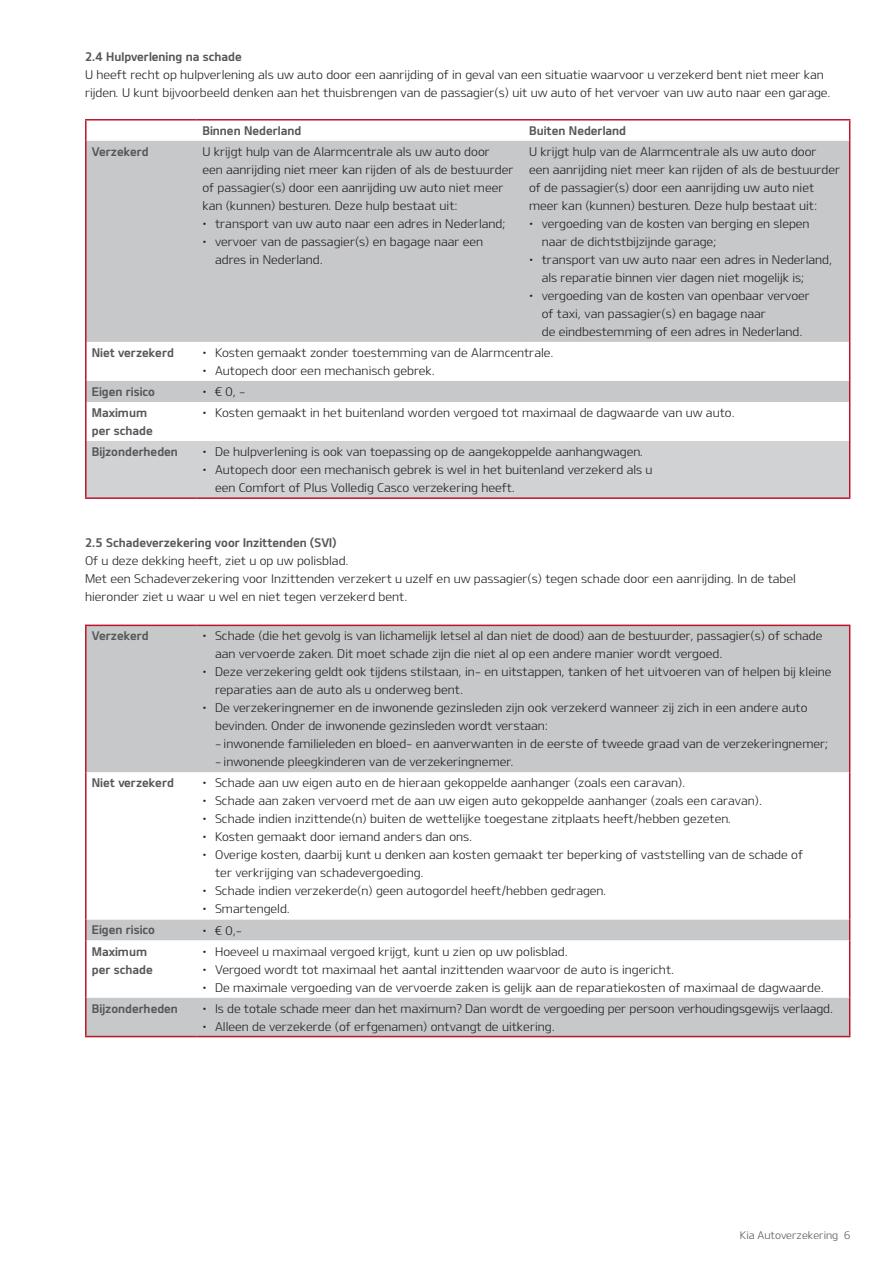
<style>
.page{position:relative;width:893px;height:1263px;background:#fff}
.page>*{position:absolute;margin:0;border:0;box-sizing:border-box;transform-origin:0 0}
.t1{font:12px/18px "Kia OTFL";color:#231f20}
.t2{font:12px/18px "Kia OTFB";color:#57585a}
.t3{font:10.5px "Kia OTFL";color:#57585a}
</style>
<div class="page">
<svg style="left:87px;top:141px;width:762px;height:261px;background:#cfd0d1"></svg>
<div style="left:87px;top:441px;width:762px;height:56px;background:#d1d2d4"></div>
<hr style="left:85px;top:121px;width:2px;height:20px;background:#bc142a">
<hr style="left:85px;top:119px;width:111px;height:2px;background:#bc142a">
<hr style="left:196px;top:119px;width:327px;height:2px;background:#bc142a">
<hr style="left:523px;top:119px;width:327px;height:2px;background:#bc142a">
<svg style="left:86px;top:120px;width:764px;height:21px"></svg>
<hr style="left:85px;top:141px;width:2px;height:201px;background:#bc142a">
<hr style="left:849px;top:141px;width:1px;height:201px;background:#bc142a">
<hr style="left:85px;top:342px;width:2px;height:39px;background:#bc142a">
<hr style="left:849px;top:342px;width:1px;height:39px;background:#bc142a">
<hr style="left:85px;top:381px;width:2px;height:21px;background:#bc142a">
<svg style="left:849px;top:381px;width:1px;height:21px"></svg>
<hr style="left:85px;top:402px;width:2px;height:39px;background:#bc142a">
<hr style="left:849px;top:402px;width:1px;height:39px;background:#bc142a">
<hr style="left:85px;top:441px;width:2px;height:56px;background:#bc142a">
<hr style="left:85px;top:497px;width:111px;height:2px;background:#bc142a">
<hr style="left:196px;top:497px;width:327px;height:2px;background:#bc142a">
<hr style="left:523px;top:497px;width:327px;height:2px;background:#bc142a">
<hr style="left:849px;top:441px;width:1px;height:56px;background:#bc142a">
<div style="left:87px;top:626px;width:762px;height:410px;background:#c7c8ca"></div>
<svg style="left:87px;top:772px;width:762px;height:225px"></svg>
<hr style="left:85px;top:626px;width:2px;height:146px;background:#bc142a">
<hr style="left:85px;top:625px;width:111px;height:1px;background:#bc142a">
<hr style="left:196px;top:625px;width:654px;height:1px;background:#bc142a">
<hr style="left:849px;top:626px;width:1px;height:146px;background:#bc142a">
<hr style="left:85px;top:772px;width:2px;height:147px;background:#bc142a">
<hr style="left:849px;top:772px;width:1px;height:147px;background:#bc142a">
<hr style="left:85px;top:919px;width:2px;height:21px;background:#bc142a">
<svg style="left:849px;top:919px;width:1px;height:21px"></svg>
<hr style="left:85px;top:940px;width:2px;height:57px;background:#bc142a">
<hr style="left:849px;top:940px;width:1px;height:57px;background:#bc142a">
<hr style="left:85px;top:997px;width:2px;height:39px;background:#bc142a">
<hr style="left:85px;top:1036px;width:111px;height:1px;background:#bc142a">
<hr style="left:849px;top:997px;width:1px;height:39px;background:#bc142a">
<hr style="left:196px;top:1036px;width:654px;height:1px;background:#bc142a">
<p class="t2" style="left:85px;top:47px;width:158px">2.4 Hulpverlening na schade</p>
<p class="t1" style="left:85px;top:65px;width:747px">U heeft recht op hulpverlening als uw auto door een aanrijding of in geval van een situatie waarvoor u verzekerd bent niet meer kan rijden. U kunt bijvoorbeeld denken aan het thuisbrengen van de passagier(s) uit uw auto of het vervoer van uw auto naar een garage.</p>
<p class="t2" style="left:202px;top:121px;width:100px">Binnen Nederland</p>
<p class="t2" style="left:529px;top:121px;width:99px">Buiten Nederland</p>
<p class="t2" style="left:92px;top:142px;width:58px">Verzekerd</p>
<p class="t1" style="left:202px;top:142px;width:313px">U krijgt hulp van de Alarmcentrale als uw auto door<br>een aanrijding niet meer kan rijden of als de bestuurder of passagier(s) door een aanrijding uw auto niet meer kan (kunnen) besturen. Deze hulp bestaat uit:</p>
<p class="t1" style="left:202px;top:214px;width:304px">• transport van uw auto naar een adres in Nederland;</p>
<p class="t1" style="left:215px;top:232px;width:270px;text-indent:-13px">• vervoer van de passagier(s) en bagage naar een adres in Nederland.</p>
<p class="t1" style="left:529px;top:142px;width:313px">U krijgt hulp van de Alarmcentrale als uw auto door<br>een -aanrijding niet meer kan rijden of als de bestuurder of de passagier(s) door een aanrijding uw auto niet meer kan (kunnen) besturen. Deze hulp bestaat uit:</p>
<p class="t1" style="left:542px;top:214px;width:269px;text-indent:-13px">• vergoeding van de kosten van berging en slepen naar de -dichtstbijzijnde garage;</p>
<p class="t1" style="left:542px;top:250px;width:292px;text-indent:-13px">• transport van uw auto naar een adres in Nederland, als reparatie binnen vier dagen niet mogelijk is;</p>
<p class="t1" style="left:542px;top:286px;width:270px;text-indent:-13px">• vergoeding van de kosten van openbaar vervoer of taxi, van passagier(s) en bagage naar<br>de -eindbestemming of een adres in Nederland.</p>
<p class="t2" style="left:92px;top:343px;width:84px">Niet verzekerd</p>
<p class="t1" style="left:202px;top:343px;width:353px">• Kosten gemaakt zonder toestemming van de Alarmcentrale.</p>
<p class="t1" style="left:202px;top:361px;width:234px">• Autopech door een mechanisch gebrek.</p>
<p class="t2" style="left:92px;top:382px;width:65px">Eigen risico</p>
<p class="t1" style="left:202px;top:382px;width:45px">• € 0, -</p>
<p class="t2" style="left:92px;top:403px;width:63px">Maximum per schade</p>
<p class="t1" style="left:202px;top:403px;width:534px">• Kosten gemaakt in het buitenland worden vergoed tot maximaal de dagwaarde van uw auto.</p>
<p class="t2" style="left:92px;top:442px;width:88px">Bijzonderheden</p>
<p class="t1" style="left:202px;top:442px;width:442px">• De hulpverlening is ook van toepassing op de aangekoppelde aanhangwagen.</p>
<p class="t1" style="left:215px;top:460px;width:439px;text-indent:-13px">• Autopech door een mechanisch gebrek is wel in het buitenland verzekerd als u een Comfort of Plus Volledig Casco verzekering heeft.</p>
<p class="t2" style="left:85px;top:533px;width:253px">2.5 Schadeverzekering voor Inzittenden (SVI)</p>
<p class="t1" style="left:85px;top:551px;width:712px">Of u deze dekking heeft, ziet u op uw polisblad.<br>Met een Schadeverzekering voor Inzittenden verzekert u uzelf en uw passagier(s) tegen schade door een aanrijding. In de tabel hieronder ziet u waar u wel en niet tegen verzekerd bent.</p>
<p class="t2" style="left:92px;top:627px;width:58px">Verzekerd</p>
<p class="t1" style="left:215px;top:627px;width:609px;text-indent:-13px">• Schade (die het gevolg is van lichamelijk letsel al dan niet de dood) aan de bestuurder, passagier(s) of schade aan vervoerde zaken. Dit moet schade zijn die niet al op een andere manier wordt vergoed.</p>
<p class="t1" style="left:215px;top:663px;width:618px;text-indent:-13px">• Deze verzekering geldt ook tijdens stilstaan, in- en uitstappen, tanken of het uitvoeren van of helpen bij kleine reparaties aan de auto als u onderweg bent.</p>
<p class="t1" style="left:215px;top:699px;width:594px;text-indent:-13px">• De verzekeringnemer en de inwonende gezinsleden zijn ook verzekerd wanneer zij zich in een andere auto bevinden. Onder de inwonende gezinsleden wordt verstaan:</p>
<p class="t1" style="left:215px;top:735px;width:614px">- inwonende familieleden en bloed- en aanverwanten in de eerste of tweede graad van de verzekeringnemer;</p>
<p class="t1" style="left:215px;top:753px;width:300px">- inwonende pleegkinderen van de verzekeringnemer.</p>
<p class="t2" style="left:92px;top:774px;width:84px">Niet verzekerd</p>
<p class="t1" style="left:202px;top:774px;width:485px">• Schade aan uw eigen auto en de hieraan gekoppelde aanhanger (zoals een caravan).</p>
<p class="t1" style="left:202px;top:792px;width:561px">• Schade aan zaken vervoerd met de aan uw eigen auto gekoppelde aanhanger (zoals een caravan).</p>
<p class="t1" style="left:202px;top:810px;width:530px">• Schade indien inzittende(n) buiten de wettelijke toegestane zitplaats heeft/hebben gezeten.</p>
<p class="t1" style="left:202px;top:828px;width:271px">• Kosten gemaakt door iemand anders dan ons.</p>
<p class="t1" style="left:215px;top:846px;width:589px;text-indent:-13px">• Overige kosten, daarbij kunt u denken aan kosten gemaakt ter beperking of vaststelling van de schade of ter verkrijging van schadevergoeding.</p>
<p class="t1" style="left:202px;top:882px;width:405px">• Schade indien verzekerde(n) geen autogordel heeft/hebben gedragen.</p>
<p class="t1" style="left:202px;top:900px;width:89px">• Smartengeld.</p>
<p class="t2" style="left:92px;top:921px;width:65px">Eigen risico</p>
<p class="t1" style="left:202px;top:921px;width:41px">• € 0,-</p>
<p class="t2" style="left:92px;top:942px;width:63px">Maximum per schade</p>
<p class="t1" style="left:202px;top:942px;width:367px">• Hoeveel u maximaal vergoed krijgt, kunt u zien op uw polisblad.</p>
<p class="t1" style="left:202px;top:960px;width:473px">• Vergoed wordt tot maximaal het aantal inzittenden waarvoor de auto is ingericht.</p>
<p class="t1" style="left:202px;top:978px;width:623px">• De maximale vergoeding van de vervoerde zaken is gelijk aan de reparatiekosten of maximaal de dagwaarde.</p>
<p class="t2" style="left:92px;top:999px;width:88px">Bijzonderheden</p>
<p class="t1" style="left:202px;top:999px;width:632px">• Is de totale schade meer dan het maximum? Dan wordt de vergoeding per persoon verhoudingsgewijs verlaagd.</p>
<p class="t1" style="left:202px;top:1017px;width:354px">• Alleen de verzekerde (of erfgenamen) ontvangt de uitkering.</p>
<p class="t3" style="left:740px;top:1228px;width:112px">Kia Autoverzekering 6</p>
</div>
